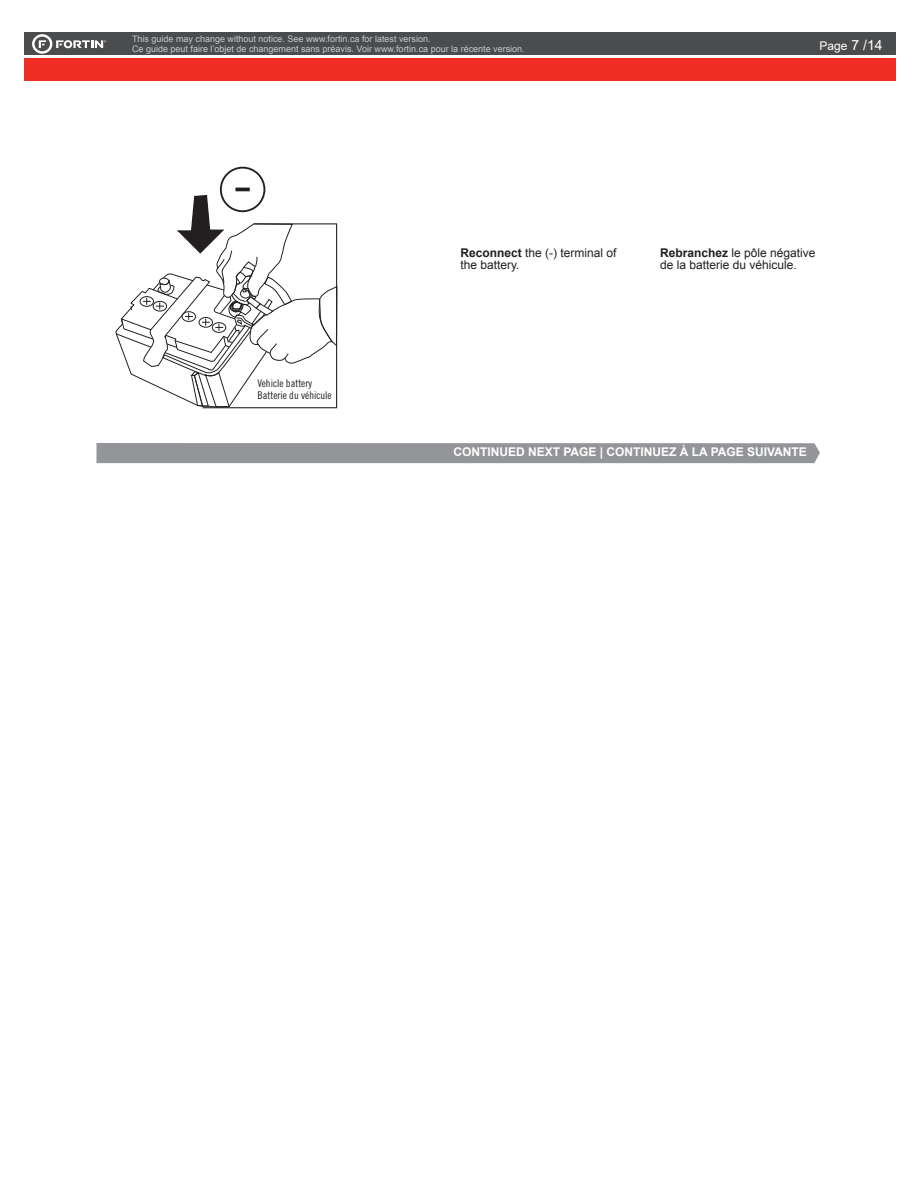
<style>
.page{position:relative;width:918px;height:1188px;background:#fff}
.page>*{position:absolute;margin:0;border:0;box-sizing:border-box;transform-origin:0 0}
.t1{font:12px/12px "Arial";color:#231f20}
.t2{font:700 12px "Arial";color:#fff}
.t3{font:12px "Arial";color:#fff}
.t4{font:10.65px/12.8px "Trade Gothic Cond Eighteen";color:#231f20}
.t5{font:9px/9.8px "Arial";color:#c7c8ca}
.s1{font-size:13.95px}
.s2{font-weight:700}
</style>
<div class="page">
<div style="left:24px;top:33px;width:872px;height:22px;background:#4b4c4d"></div>
<div style="left:24px;top:58px;width:872px;height:23px;background:#ee2e22"></div>
<svg style="left:32px;top:34px;width:74px;height:20px"></svg>
<div style="left:96px;top:443px;width:724px;height:20px;background:#939598"></div>
<hr style="left:235px;top:188px;width:15px;height:3px;background:#231f20">
<svg style="left:115px;top:194px;width:223px;height:215px"></svg>
<div style="left:220px;top:167px;width:45px;height:45px;border:2px solid #231f20;border-radius:50%"></div>
<p class="t5" style="left:132px;top:34px;width:394px">This guide may change without notice. See www.fortin.ca for latest version.<br>Ce guide peut faire l’objet de changement sans préavis. Voir www.fortin.ca pour la récente version.</p>
<h1 class="t3" style="left:820px;top:38px;width:65px">Page <span class="s1">7 /14</span></h1>
<p class="t4" style="left:258px;top:376px;width:76px">Vehicle battery<br>Batterie du véhicule</p>
<h1 class="t1" style="left:460px;top:247px;width:158px"><span class="s2">Reconnect</span> the (-) terminal of the battery.</h1>
<h1 class="t1" style="left:660px;top:247px;width:157px"><span class="s2">Rebranchez</span> le pôle négative de la batterie du véhicule.</h1>
<h1 class="t2" style="left:453px;top:444px;width:355px">CONTINUED NEXT PAGE | CONTINUEZ À LA PAGE SUIVANTE</h1>
</div>
